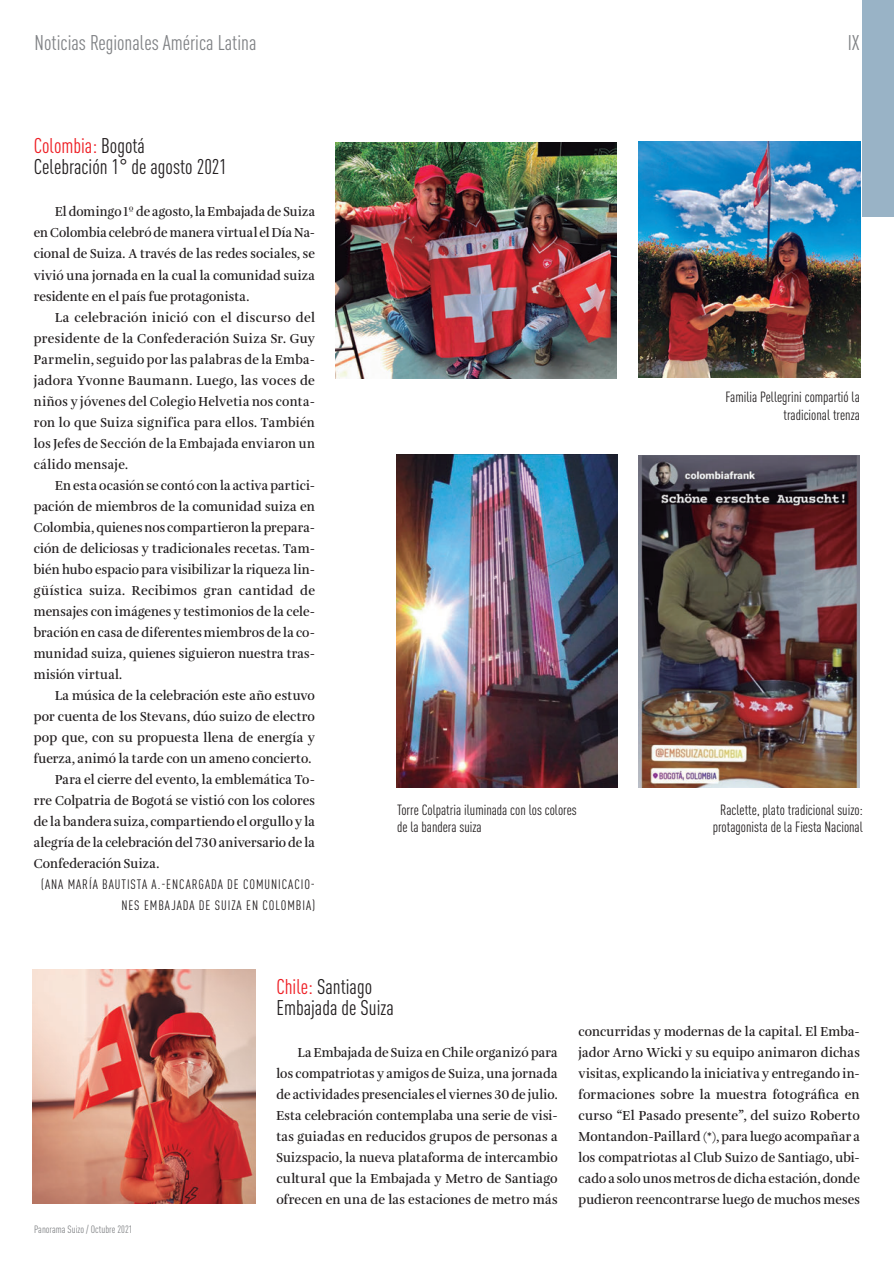
<style>
.page{position:relative;width:894px;height:1263px;background:#fff}
.page>*{position:absolute;margin:0;border:0;box-sizing:border-box;transform-origin:0 0}
.t1{font:condensed 21px/21px "DINOT";color:#231f20}
.t2{font:condensed 21px "DINOT";color:#808285}
.t3{font:condensed 14.7px/17.5px "DINOT";color:#231f20;text-align:center}
.t4{font:600 13.5px/21px "Amalia Pro";letter-spacing:.01em;color:#231f20;text-align:justify;scale:.95 1}
.t5{font:600 13.5px/21px "Amalia Pro";letter-spacing:.01em;color:#231f20;text-align:justify}
.t6{font:600 13.5px/21px "Amalia Pro";letter-spacing:.01em;color:#231f20;text-align:justify;scale:.94 1}
.t7{font:600 13.5px "Amalia Pro";letter-spacing:.01em;color:#231f20;scale:.96 1}
.t8{font:condensed 13.5px/21px "DINOT";letter-spacing:.07em;color:#231f20;text-align:right}
.t9{font:condensed 10.5px "DINOT";color:#808285}
.s1{color:#ee1d23}
</style>
<div class="page">
<div style="left:861px;top:0;width:32px;height:216px;background:#99b3c6"></div>
<img style="left:396px;top:454px;width:220px;height:333px">
<img style="left:335px;top:142px;width:281px;height:236px">
<img style="left:638px;top:141px;width:221px;height:236px">
<img style="left:638px;top:456px;width:221px;height:331px">
<img style="left:33px;top:969px;width:222px;height:234px">
<h1 class="t2" style="left:35px;top:30px;width:223px">Noticias Regionales América Latina</h1>
<h1 class="t2" style="left:847px;top:30px;width:13px">IX</h1>
<h1 class="t1" style="left:34px;top:135px;width:195px"><span class="s1">Colombia:</span> Bogotá<br>Celebración 1° de agosto 2021</h1>
<p class="t6" style="left:34px;top:202px;width:300px;text-indent:21px">El domingo 1º de agosto, la Embajada de Suiza en Colombia celebró de manera virtual el Día Na&shy;cional de Suiza. A través de las redes sociales, se vivió una jornada en la cual la comunidad suiza residente en el país fue protagonista.</p>
<p class="t5" style="left:34px;top:307px;width:283px;text-indent:21px">La celebración inició con el discurso del presidente de la Confederación Suiza Sr. Guy Parmelin, seguido por las palabras de la Emba&shy;jadora Yvonne Baumann. Luego, las voces de niños y jóvenes del Colegio Helvetia nos conta&shy;ron lo que Suiza significa para ellos. También los Jefes de Sección de la Embajada enviaron un cálido mensaje.</p>
<p class="t4" style="left:34px;top:475px;width:297px;text-indent:21px">En esta ocasión se contó con la activa partici&shy;pación de miembros de la comunidad suiza en Colombia, quienes nos compartieron la prepara&shy;ción de deliciosas y tradicionales recetas. Tam&shy;bién hubo espacio para visibilizar la riqueza lin&shy;güística suiza. Recibimos gran cantidad de mensajes con imágenes y testimonios de la cele&shy;bración en casa de diferentes miembros de la co&shy;munidad suiza, quienes siguieron nuestra tras&shy;misión virtual.</p>
<p class="t7" style="left:55px;top:687px;width:272px">La música de la celebración este año estuvo</p>
<p class="t7" style="left:34px;top:708px;width:294px">por cuenta de los Stevans, dúo suizo de electro</p>
<p class="t5" style="left:34px;top:727px;width:283px">pop que, con su propuesta llena de energía y</p>
<p class="t4" style="left:34px;top:748px;width:293px">fuerza, animó la tarde con un ameno concierto.</p>
<p class="t4" style="left:55px;top:769px;width:275px">Para el cierre del evento, la emblemática To-</p>
<p class="t4" style="left:34px;top:790px;width:297px">rre Colpatria de Bogotá se vistió con los colores</p>
<p class="t4" style="left:34px;top:811px;width:297px">de la bandera suiza, compartiendo el orgullo y la</p>
<p class="t4" style="left:34px;top:832px;width:297px">alegría de la celebración del 730 aniversario de la</p>
<p class="t4" style="left:34px;top:853px;width:133px">Confederación Suiza.</p>
<p class="t8" style="left:41px;top:873px;width:275px">(ANA MARÍA BAUTISTA A.-ENCARGADA DE COMUNICACIO-<br>NES EMBAJADA DE SUIZA EN COLOMBIA)</p>
<p class="t3" style="left:397px;top:801px;width:181px;text-align:left">Torre Colpatria iluminada con los colores de la bandera suiza</p>
<p class="t3" style="left:725px;top:388px;width:136px;text-align:right">Familia Pellegrini compartió la tradicional trenza</p>
<p class="t3" style="left:712px;top:801px;width:151px">Raclette, plato tradicional suizo: protagonista de la Fiesta Nacional</p>
<p class="t9" style="left:34px;top:1223px;width:100px">Panorama Suizo / Octubre 2021</p>
<h1 class="t1" style="left:276px;top:975px;width:119px"><span class="s1">Chile:</span> Santiago<br>Embajada de Suiza</h1>
<p class="t4" style="left:276px;top:1042px;width:297px;text-indent:21px">La Embajada de Suiza en Chile organizó para los compatriotas y amigos de Suiza, una jornada de actividades presenciales el viernes 30 de julio.<br>Esta celebración contemplaba una serie de visi&shy;tas guiadas en reducidos grupos de personas a Suizspacio, la nueva plataforma de intercambio cultural que la Embajada y Metro de Santiago ofrecen en una de las estaciones de metro más</p>
<p class="t4" style="left:578px;top:1021px;width:297px">concurridas y modernas de la capital. El Emba&shy;jador Arno Wicki y su equipo animaron dichas visitas, explicando la iniciativa y entregando in&shy;formaciones sobre la muestra fotográfica en curso “El Pasado presente”, del suizo Roberto Montandon-Paillard (*), para luego acompañar a los compatriotas al Club Suizo de Santiago, ubi&shy;cado a solo unos metros de dicha estación, donde pudieron reencontrarse luego de muchos meses</p>
</div>
